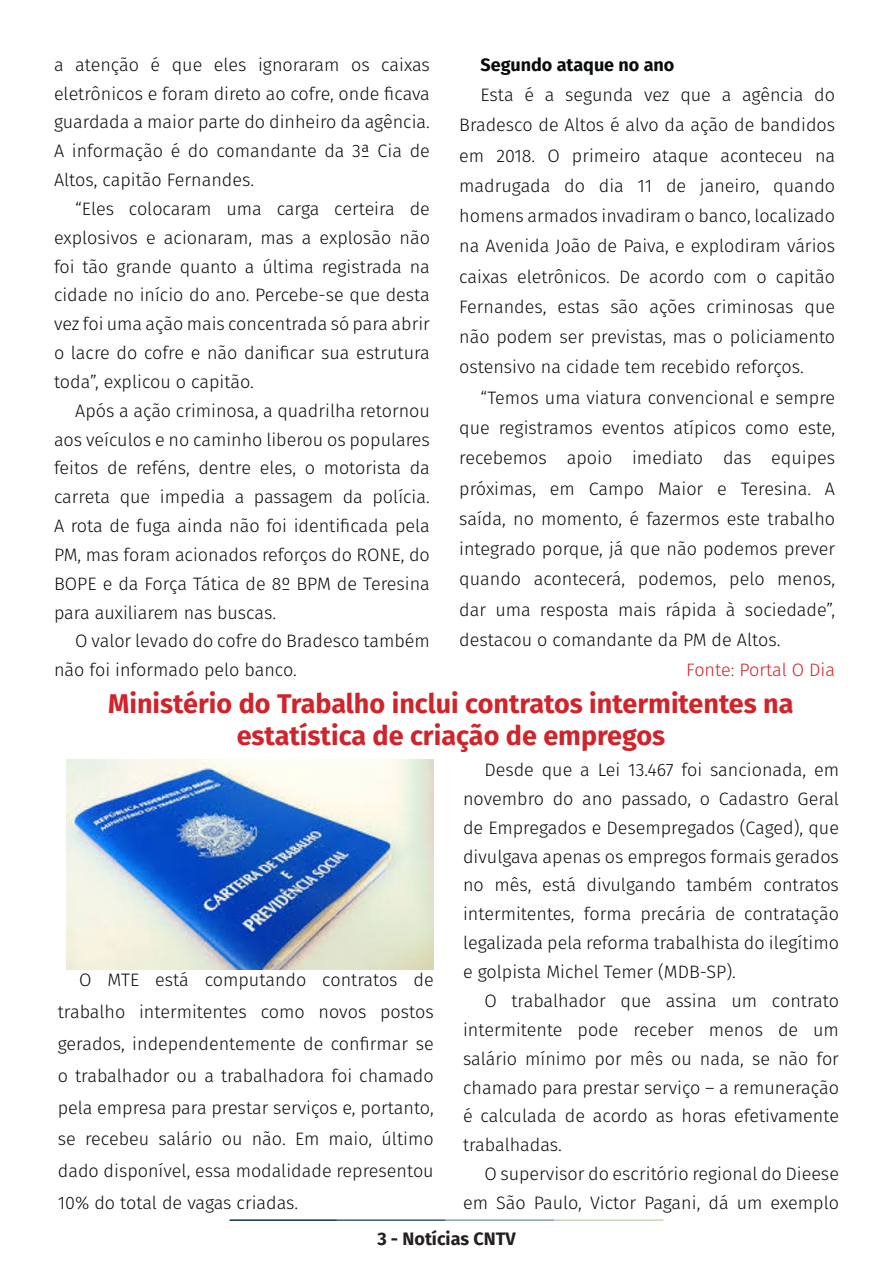
<style>
.page{position:relative;width:893px;height:1263px;background:#fff}
.page>*{position:absolute;margin:0;border:0;box-sizing:border-box;transform-origin:0 0}
.t1{font:700 27px/32.4px "Fira Sans";color:#d1232a;text-align:center}
.t2{font:300 18px/28.8px "Fira Sans";color:#080d0b;text-align:justify}
.t3{font:700 18px "Fira Sans";color:#080d0b}
.t4{font:300 18px "Fira Sans";color:#d1232a}
.t5{font:700 18px "Fira Sans";color:#231f20}
</style>
<div class="page">
<hr style="left:230px;top:1219px;width:107px;height:2px;background:#0e323f">
<hr style="left:337px;top:1219px;width:109px;height:2px;background:#3a5f6d">
<hr style="left:446px;top:1219px;width:109px;height:2px;background:#87a59a">
<hr style="left:555px;top:1219px;width:108px;height:2px;background:#c6d5b7">
<img style="left:66px;top:759px;width:368px;height:210px">
<p class="t2" style="left:54px;top:50px;width:377px">a atenção é que eles ignoraram os caixas eletrônicos e foram direto ao cofre, onde ficava guardada a maior parte do dinheiro da agência.<br>A informação é do comandante da 3ª Cia de Altos, capitão Fernandes.</p>
<p class="t2" style="left:54px;top:194px;width:377px;text-indent:21px">“Eles colocaram uma carga certeira de explosivos e acionaram, mas a explosão não foi tão grande quanto a última registrada na cidade no início do ano. Percebe-se que desta vez foi uma ação mais concentrada só para abrir o lacre do cofre e não danificar sua estrutura toda”, explicou o capitão.</p>
<p class="t2" style="left:54px;top:396px;width:377px;text-indent:21px">Após a ação criminosa, a quadrilha retornou aos veículos e no caminho liberou os populares feitos de reféns, dentre eles, o motorista da carreta que impedia a passagem da polícia.<br>A rota de fuga ainda não foi identificada pela PM, mas foram acionados reforços do RONE, do BOPE e da Força Tática de 8º BPM de Teresina para auxiliarem nas buscas.</p>
<p class="t2" style="left:54px;top:626px;width:377px;text-indent:21px">O valor levado do cofre do Bradesco também não foi informado pelo banco.</p>
<p class="t3" style="left:480px;top:49px;width:195px">Segundo ataque no ano</p>
<p class="t2" style="left:459px;top:80px;width:377px;line-height:30.3px;text-indent:21px">Esta é a segunda vez que a agência do Bradesco de Altos é alvo da ação de bandidos em 2018. O primeiro ataque aconteceu na madrugada do dia 11 de janeiro, quando homens armados invadiram o banco, localizado na Avenida João de Paiva, e explodiram vários caixas eletrônicos. De acordo com o capitão Fernandes, estas são ações criminosas que não podem ser previstas, mas o policiamento ostensivo na cidade tem recebido reforços.</p>
<p class="t2" style="left:459px;top:382px;width:377px;line-height:30.3px;text-indent:21px">“Temos uma viatura convencional e sempre que registramos eventos atípicos como este, recebemos apoio imediato das equipes próximas, em Campo Maior e Teresina. A saída, no momento, é fazermos este trabalho integrado porque, já que não podemos prever quando acontecerá, podemos, pelo menos, dar uma resposta mais rápida à sociedade”, destacou o comandante da PM de Altos.</p>
<p class="t4" style="left:686px;top:657px;width:150px">Fonte: Portal O Dia</p>
<p class="t1" style="left:108px;top:685px;width:687px">Ministério do Trabalho inclui contratos intermitentes na estatística de criação de empregos</p>
<p class="t2" style="left:58px;top:964px;width:377px;line-height:31.8px;text-indent:21px">O MTE está computando contratos de trabalho intermitentes como novos postos gerados, independentemente de confirmar se o trabalhador ou a trabalhadora foi chamado pela empresa para prestar serviços e, portanto, se recebeu salário ou não. Em maio, último dado disponível, essa modalidade representou 10% do total de vagas criadas.</p>
<p class="t2" style="left:463px;top:755px;width:377px;text-indent:21px">Desde que a Lei 13.467 foi sancionada, em novembro do ano passado, o Cadastro Geral de Empregados e Desempregados (Caged), que divulgava apenas os empregos formais gerados no mês, está divulgando também contratos intermitentes, forma precária de contratação legalizada pela reforma trabalhista do ilegítimo e golpista Michel Temer (MDB-SP).</p>
<p class="t2" style="left:463px;top:986px;width:377px;text-indent:21px">O trabalhador que assina um contrato intermitente pode receber menos de um salário mínimo por mês ou nada, se não for chamado para prestar serviço – a remuneração é calculada de acordo as horas efetivamente trabalhadas.</p>
<p class="t2" style="left:463px;top:1159px;width:377px;text-align:right">O supervisor do escritório regional do Dieese em São Paulo, Victor Pagani, dá um exemplo</p>
<p class="t5" style="left:377px;top:1223px;width:140px">3 - Notícias CNTV</p>
</div>
